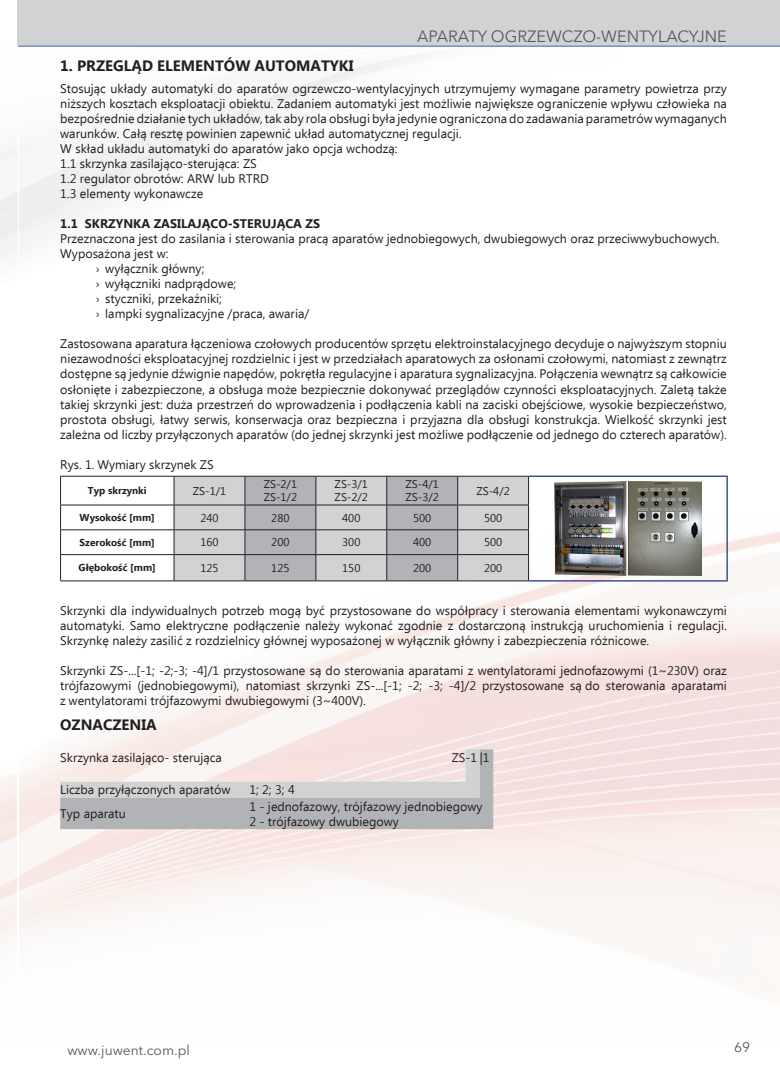
<style>
.page{position:relative;width:780px;height:1088px;background:#fff}
.page>*{position:absolute;margin:0;border:0;box-sizing:border-box;transform-origin:0 0}
.t1{font:16.25px "Avenir Next LT Pro";color:#57585a}
.t2{font:700 15px "Ebrima";color:#231f20}
.t3{font:13.75px "Avenir Next LT Pro";color:#57585a}
.t4{font:12.5px/15px "Ebrima";color:#231f20;text-align:justify}
.t5{font:700 12.5px "Ebrima";color:#231f20}
.t6{font:11.25px/13.5px "Ebrima";color:#231f20}
.t7{font:700 10px "Ebrima";color:#231f20}
</style>
<div class="page">
<img style="left:20px;top:514px;width:760px;height:424px">
<div style="left:18px;top:0;width:762px;height:45px;background:#d1d2d4"></div>
<hr style="left:18px;top:46px;width:762px;height:1px;background:#253f8e">
<div style="left:175px;top:477px;width:353px;height:103px;background:#d1d2d4"></div>
<hr style="left:529px;top:476px;width:198px;height:1px;background:#183181">
<svg style="left:726px;top:477px;width:1px;height:103px"></svg>
<hr style="left:529px;top:580px;width:198px;height:1px;background:#183181">
<hr style="left:174px;top:505px;width:71px;height:1px;background:#231f20">
<hr style="left:457px;top:505px;width:72px;height:1px;background:#231f20">
<hr style="left:174px;top:529px;width:71px;height:1px;background:#231f20">
<hr style="left:457px;top:529px;width:72px;height:1px;background:#231f20">
<hr style="left:174px;top:554px;width:71px;height:1px;background:#231f20">
<hr style="left:457px;top:554px;width:72px;height:1px;background:#231f20">
<hr style="left:174px;top:476px;width:71px;height:1px;background:#231f20">
<svg style="left:60px;top:476px;width:115px;height:105px"></svg>
<hr style="left:174px;top:580px;width:71px;height:1px;background:#231f20">
<hr style="left:457px;top:476px;width:72px;height:1px;background:#231f20">
<svg style="left:244px;top:476px;width:214px;height:105px;background:#b3b4b7"></svg>
<svg style="left:528px;top:476px;width:1px;height:104px"></svg>
<hr style="left:457px;top:580px;width:72px;height:1px;background:#231f20">
<img style="left:554px;top:481px;width:147px;height:95px">
<svg style="left:60px;top:749px;width:433px;height:80px;background:#d3cecf"></svg>
<h1 class="t1" style="left:417px;top:26px;width:311px">APARATY OGRZEWCZO-WENTYLACYJNE</h1>
<p class="t2" style="left:60px;top:55px;width:295px">1. PRZEGLĄD ELEMENTÓW AUTOMATYKI</p>
<p class="t4" style="left:60px;top:82px;width:668px;text-align:left">Stosując układy automatyki do aparatów ogrzewczo-wentylacyjnych utrzymujemy wymagane parametry powietrza przy niższych kosztach eksploatacji obiektu. Zadaniem automatyki jest możliwie największe ograniczenie wpływu człowieka na bezpośrednie działanie tych układów, tak aby rola obsługi była jedynie ograniczona do zadawania parametrów wymaganych warunków. Całą resztę powinien zapewnić układ automatycznej regulacji.<br>W skład układu automatyki do aparatów jako opcja wchodzą:<br>1.1 skrzynka zasilająco-sterująca: ZS<br>1.2 regulator obrotów: ARW lub RTRD<br>1.3 elementy wykonawcze</p>
<p class="t5" style="left:60px;top:215px;width:261px">1.1 SKRZYNKA ZASILAJĄCO-STERUJĄCA ZS</p>
<p class="t4" style="left:60px;top:232px;width:661px">Przeznaczona jest do zasilania i sterowania pracą aparatów jednobiegowych, dwubiegowych oraz przeciwwybuchowych.</p>
<p class="t4" style="left:60px;top:247px;width:110px">Wyposażona jest w:</p>
<p class="t4" style="left:96px;top:262px;width:110px">› wyłącznik główny;</p>
<p class="t4" style="left:96px;top:277px;width:142px">› wyłączniki nadprądowe;</p>
<p class="t4" style="left:96px;top:292px;width:128px">› styczniki, przekaźniki;</p>
<p class="t4" style="left:96px;top:307px;width:215px">› lampki sygnalizacyjne /praca, awaria/</p>
<p class="t4" style="left:60px;top:337px;width:668px">Zastosowana aparatura łączeniowa czołowych producentów sprzętu elektroinstalacyjnego decyduje o najwyższym stopniu niezawodności eksploatacyjnej rozdzielnic i jest w przedziałach aparatowych za osłonami czołowymi, natomiast z zewnątrz dostępne są jedynie dźwignie napędów, pokrętła regulacyjne i aparatura sygnalizacyjna. Połączenia wewnątrz są całkowicie osłonięte i zabezpieczone, a obsługa może bezpiecznie dokonywać przeglądów czynności eksploatacyjnych. Zaletą także takiej skrzynki jest: duża przestrzeń do wprowadzenia i podłączenia kabli na zaciski obejściowe, wysokie bezpieczeństwo, prostota obsługi, łatwy serwis, konserwacja oraz bezpieczna i przyjazna dla obsługi konstrukcja. Wielkość skrzynki jest zależna od liczby przyłączonych aparatów (do jednej skrzynki jest możliwe podłączenie od jednego do czterech aparatów).</p>
<p class="t4" style="left:60px;top:457px;width:155px">Rys. 1. Wymiary skrzynek ZS</p>
<p class="t7" style="left:88px;top:483px;width:60px">Typ skrzynki</p>
<p class="t6" style="left:193px;top:485px;width:35px">ZS-1/1</p>
<p class="t6" style="left:264px;top:478px;width:35px">ZS-2/1<br>ZS-1/2</p>
<p class="t6" style="left:334px;top:478px;width:35px">ZS-3/1<br>ZS-2/2</p>
<p class="t6" style="left:405px;top:478px;width:35px">ZS-4/1<br>ZS-3/2</p>
<p class="t6" style="left:476px;top:485px;width:35px">ZS-4/2</p>
<p class="t7" style="left:80px;top:510px;width:77px">Wysokość [mm]</p>
<p class="t6" style="left:200px;top:511px;width:20px">240</p>
<p class="t6" style="left:271px;top:511px;width:20px">280</p>
<p class="t6" style="left:342px;top:511px;width:20px">400</p>
<p class="t6" style="left:413px;top:511px;width:20px">500</p>
<p class="t6" style="left:484px;top:511px;width:20px">500</p>
<p class="t7" style="left:80px;top:535px;width:77px">Szerokość [mm]</p>
<p class="t6" style="left:200px;top:536px;width:20px">160</p>
<p class="t6" style="left:271px;top:536px;width:20px">200</p>
<p class="t6" style="left:342px;top:536px;width:20px">300</p>
<p class="t6" style="left:413px;top:536px;width:20px">400</p>
<p class="t6" style="left:484px;top:536px;width:20px">500</p>
<p class="t7" style="left:79px;top:560px;width:79px">Głębokość [mm]</p>
<p class="t6" style="left:200px;top:562px;width:20px">125</p>
<p class="t6" style="left:271px;top:562px;width:20px">125</p>
<p class="t6" style="left:342px;top:562px;width:20px">150</p>
<p class="t6" style="left:413px;top:562px;width:20px">200</p>
<p class="t6" style="left:484px;top:562px;width:20px">200</p>
<p class="t4" style="left:60px;top:604px;width:668px">Skrzynki dla indywidualnych potrzeb mogą być przystosowane do współpracy i sterowania elementami wykonawczymi automatyki. Samo elektryczne podłączenie należy wykonać zgodnie z dostarczoną instrukcją uruchomienia i regulacji.<br>Skrzynkę należy zasilić z rozdzielnicy głównej wyposażonej w wyłącznik główny i zabezpieczenia różnicowe.</p>
<p class="t4" style="left:60px;top:664px;width:668px">Skrzynki ZS-...[-1; -2;-3; -4]/1 przystosowane są do sterowania aparatami z wentylatorami jednofazowymi (1~230V) oraz trójfazowymi (jednobiegowymi), natomiast skrzynki ZS-...[-1; -2; -3; -4]/2 przystosowane są do sterowania aparatami z wentylatorami trójfazowymi dwubiegowymi (3~400V).</p>
<p class="t2" style="left:60px;top:714px;width:98px">OZNACZENIA</p>
<p class="t4" style="left:60px;top:751px;width:163px">Skrzynka zasilająco- sterująca</p>
<p class="t4" style="left:452px;top:751px;width:39px">ZS-1 |1</p>
<p class="t4" style="left:60px;top:783px;width:172px">Liczba przyłączonych aparatów</p>
<p class="t4" style="left:249px;top:783px;width:47px">1; 2; 3; 4</p>
<p class="t4" style="left:60px;top:807px;width:67px">Typ aparatu</p>
<p class="t4" style="left:249px;top:799px;width:235px">1 - jednofazowy, trójfazowy jednobiegowy<br>2 - trójfazowy dwubiegowy</p>
<p class="t3" style="left:67px;top:1042px;width:124px">www.juwent.com.pl</p>
<p class="t3" style="left:734px;top:1039px;width:17px">69</p>
</div>
